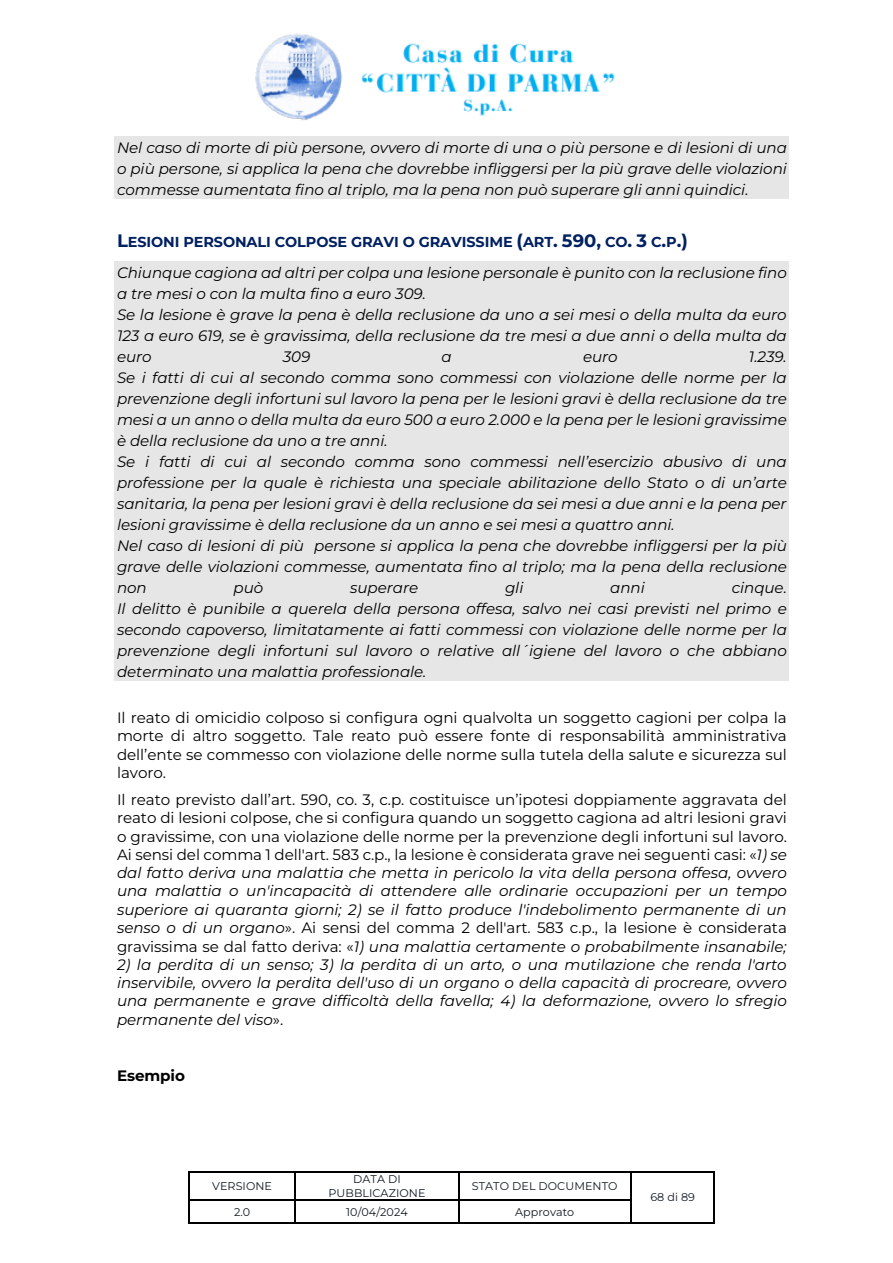
<style>
.page{position:relative;width:893px;height:1263px;background:#fff}
.page>*{position:absolute;margin:0;border:0;box-sizing:border-box;transform-origin:0 0}
.t1{font:italic 15.15px/21px "Montserrat";letter-spacing:-.005em;color:#000;text-align:justify}
.t2{font:15.15px/18.3px "Montserrat";letter-spacing:-.005em;color:#000;text-align:justify}
.t3{font:700 15.15px "Montserrat";letter-spacing:-.005em;color:#000}
.t4{font:700 14.4px "Montserrat";letter-spacing:-.01em;color:#002060}
.t5{font:11.1px/13.6px "Montserrat";letter-spacing:.005em;color:#101820;text-align:center}
.s1{font-size:18px}
.s2{font-style:italic}
.s3{font-style:normal}
</style>
<div class="page">
<img style="left:255px;top:33px;width:360px;height:87px">
<hr style="left:190px;top:1171px;width:104px;height:1px;background:#000">
<hr style="left:296px;top:1171px;width:162px;height:1px;background:#000">
<hr style="left:459px;top:1171px;width:171px;height:1px;background:#000">
<hr style="left:631px;top:1171px;width:83px;height:1px;background:#000">
<hr style="left:294px;top:1172px;width:2px;height:28px;background:#000">
<hr style="left:190px;top:1200px;width:104px;height:1px;background:#000">
<hr style="left:296px;top:1200px;width:162px;height:1px;background:#000">
<hr style="left:459px;top:1200px;width:171px;height:1px;background:#000">
<svg style="left:189px;top:1171px;width:1px;height:53px"></svg>
<hr style="left:190px;top:1223px;width:104px;height:1px;background:#000">
<hr style="left:294px;top:1201px;width:2px;height:22px;background:#000">
<hr style="left:296px;top:1223px;width:162px;height:1px;background:#000">
<svg style="left:458px;top:1171px;width:1px;height:53px"></svg>
<hr style="left:459px;top:1223px;width:171px;height:1px;background:#000">
<svg style="left:630px;top:1171px;width:1px;height:53px"></svg>
<hr style="left:631px;top:1223px;width:83px;height:1px;background:#000">
<svg style="left:714px;top:1171px;width:1px;height:53px"></svg>
<div style="left:115px;top:136px;width:674px;height:21px;background:#e6e6e6"></div>
<div style="left:115px;top:157px;width:674px;height:21px;background:#e6e6e6"></div>
<div style="left:115px;top:178px;width:674px;height:21px;background:#e6e6e6"></div>
<div style="left:115px;top:261px;width:674px;height:21px;background:#e6e6e6"></div>
<div style="left:115px;top:282px;width:674px;height:21px;background:#e6e6e6"></div>
<div style="left:115px;top:303px;width:674px;height:21px;background:#e6e6e6"></div>
<div style="left:115px;top:324px;width:674px;height:21px;background:#e6e6e6"></div>
<div style="left:115px;top:345px;width:674px;height:21px;background:#e6e6e6"></div>
<div style="left:115px;top:366px;width:674px;height:21px;background:#e6e6e6"></div>
<div style="left:115px;top:387px;width:674px;height:21px;background:#e6e6e6"></div>
<div style="left:115px;top:408px;width:674px;height:21px;background:#e6e6e6"></div>
<div style="left:115px;top:429px;width:674px;height:21px;background:#e6e6e6"></div>
<div style="left:115px;top:450px;width:674px;height:21px;background:#e6e6e6"></div>
<div style="left:115px;top:471px;width:674px;height:21px;background:#e6e6e6"></div>
<div style="left:115px;top:492px;width:674px;height:21px;background:#e6e6e6"></div>
<div style="left:115px;top:513px;width:674px;height:21px;background:#e6e6e6"></div>
<div style="left:115px;top:534px;width:674px;height:21px;background:#e6e6e6"></div>
<div style="left:115px;top:555px;width:674px;height:21px;background:#e6e6e6"></div>
<div style="left:115px;top:576px;width:674px;height:21px;background:#e6e6e6"></div>
<div style="left:115px;top:597px;width:674px;height:21px;background:#e6e6e6"></div>
<div style="left:115px;top:618px;width:674px;height:21px;background:#e6e6e6"></div>
<div style="left:115px;top:639px;width:674px;height:21px;background:#e6e6e6"></div>
<div style="left:115px;top:660px;width:674px;height:21px;background:#e6e6e6"></div>
<p class="t1" style="left:117px;top:137px;width:671px">Nel caso di morte di più persone, ovvero di morte di una o più persone e di lesioni di una o più persone, si applica la pena che dovrebbe infliggersi per la più grave delle violazioni commesse aumentata fino al triplo, ma la pena non può superare gli anni quindici.</p>
<p class="t4" style="left:117px;top:233px;width:572px"><span class="s1">L</span>ESIONI PERSONALI COLPOSE GRAVI O GRAVISSIME <span class="s1">(</span>ART<span class="s1">. 590,</span> CO<span class="s1">. 3</span> C<span class="s1">.</span>P<span class="s1">.)</span></p>
<p class="t1" style="left:117px;top:262px;width:671px;text-align:left">Chiunque cagiona ad altri per colpa una lesione personale è punito con la reclusione fino a tre mesi o con la multa fino a euro 309.<br>Se la lesione è grave la pena è della reclusione da uno a sei mesi o della multa da euro 123 a euro 619, se è gravissima, della reclusione da tre mesi a due anni o della multa da euro</p>
<p class="t1" style="left:117px;top:346px;width:671px;text-align:left;text-indent:632px">1.239.<br>Se i fatti di cui al secondo comma sono commessi con violazione delle norme per la prevenzione degli infortuni sul lavoro la pena per le lesioni gravi è della reclusione da tre mesi a un anno o della multa da euro 500 a euro 2.000 e la pena per le lesioni gravissime è della reclusione da uno a tre anni.<br>Se i fatti di cui al secondo comma sono commessi nell’esercizio abusivo di una professione per la quale è richiesta una speciale abilitazione dello Stato o di un’arte sanitaria, la pena per lesioni gravi è della reclusione da sei mesi a due anni e la pena per lesioni gravissime è della reclusione da un anno e sei mesi a quattro anni.<br>Nel caso di lesioni di più persone si applica la pena che dovrebbe infliggersi per la più grave delle violazioni commesse, aumentata fino al triplo; ma la pena della reclusione non</p>
<p class="t1" style="left:283px;top:346px;width:29px">309</p>
<p class="t1" style="left:442px;top:346px;width:12px">a</p>
<p class="t1" style="left:583px;top:346px;width:36px">euro</p>
<p class="t1" style="left:117px;top:577px;width:671px;text-indent:615px">cinque.<br>Il delitto è punibile a querela della persona offesa, salvo nei casi previsti nel primo e secondo capoverso, limitatamente ai fatti commessi con violazione delle norme per la prevenzione degli infortuni sul lavoro o relative all´igiene del lavoro o che abbiano determinato una malattia professionale.</p>
<p class="t2" style="left:117px;top:708px;width:671px">Il reato di omicidio colposo si configura ogni qualvolta un soggetto cagioni per colpa la morte di altro soggetto. Tale reato può essere fonte di responsabilità amministrativa dell’ente se commesso con violazione delle norme sulla tutela della salute e sicurezza sul lavoro.</p>
<p class="t2" style="left:117px;top:790px;width:671px">Il reato previsto dall’art. 590, co. 3, c.p. costituisce un’ipotesi doppiamente aggravata del reato di lesioni colpose, che si configura quando un soggetto cagiona ad altri lesioni gravi o gravissime, con una violazione delle norme per la prevenzione degli infortuni sul lavoro.<br>Ai sensi del comma 1 dell'art. 583 c.p., la lesione è considerata grave nei seguenti casi: «<span class="s2">1) se dal fatto deriva una malattia che metta in pericolo la vita della persona offesa, ovvero una malattia o un'incapacità di attendere alle ordinarie occupazioni per un tempo superiore ai quaranta giorni; 2) se il fatto produce l'indebolimento permanente di un senso o di un organo</span>». Ai sensi del comma 2 dell'art. 583 c.p., la lesione è considerata gravissima se dal fatto deriva: «<span class="s2">1) una malattia certamente o probabilmente insanabile;</span></p>
<p class="t1" style="left:117px;top:955px;width:671px;line-height:18.3px">2) la perdita di un senso; 3) la perdita di un arto, o una mutilazione che renda l'arto inservibile, ovvero la perdita dell'uso di un organo o della capacità di procreare, ovvero una permanente e grave difficoltà della favella; 4) la deformazione, ovvero lo sfregio permanente del viso<span class="s3">».</span></p>
<p class="t1" style="left:234px;top:577px;width:31px">può</p>
<p class="t1" style="left:350px;top:577px;width:69px">superare</p>
<p class="t1" style="left:505px;top:577px;width:20px">gli</p>
<p class="t1" style="left:610px;top:577px;width:36px">anni</p>
<p class="t3" style="left:117px;top:1066px;width:69px">Esempio</p>
<p class="t5" style="left:212px;top:1179px;width:61px">VERSIONE</p>
<p class="t5" style="left:328px;top:1172px;width:98px">DATA DI<br>PUBBLICAZIONE</p>
<p class="t5" style="left:472px;top:1179px;width:147px">STATO DEL DOCUMENTO</p>
<p class="t5" style="left:234px;top:1205px;width:18px">2.0</p>
<p class="t5" style="left:346px;top:1205px;width:63px">10/04/2024</p>
<p class="t5" style="left:515px;top:1205px;width:61px">Approvato</p>
<p class="t5" style="left:650px;top:1191px;width:46px">68 di 89</p>
</div>
